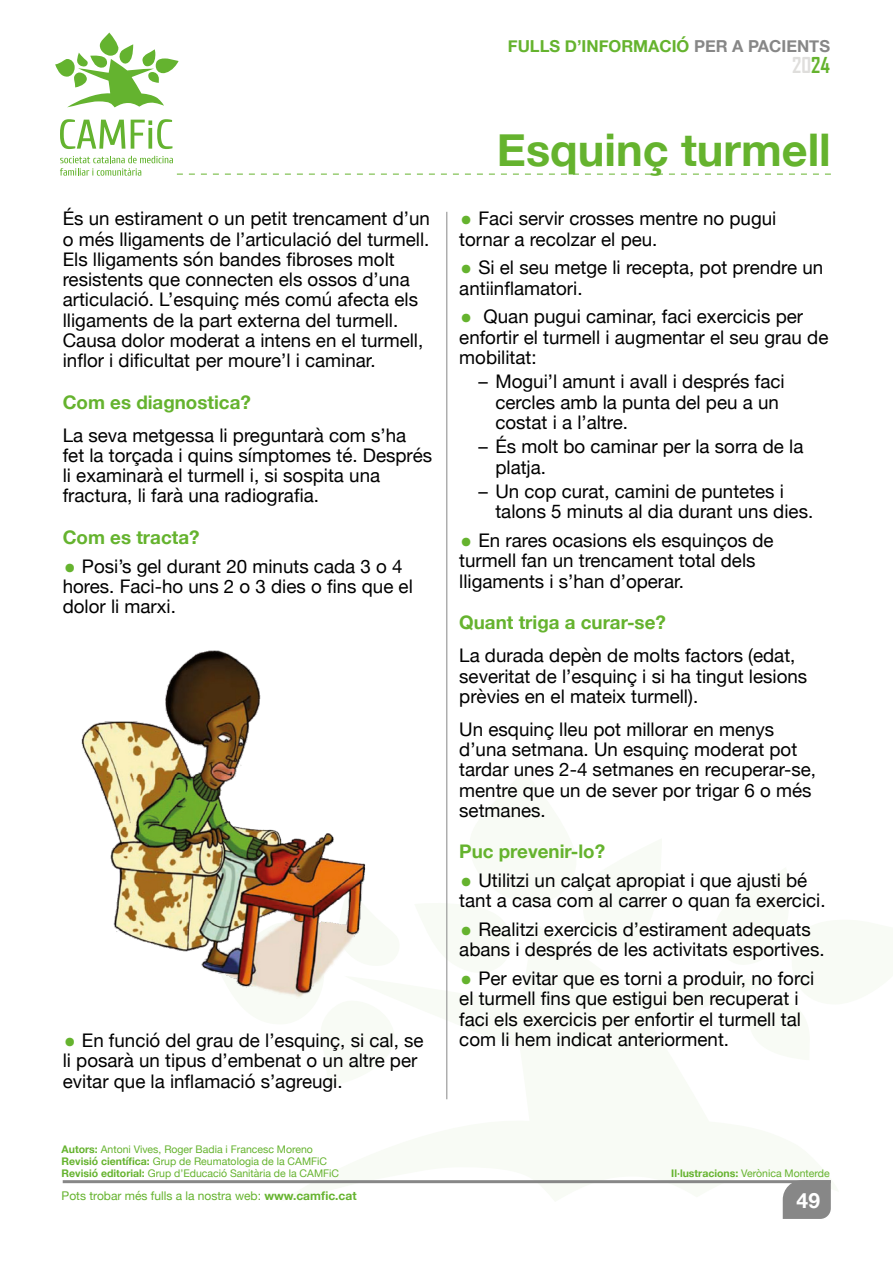
<style>
.page{position:relative;width:893px;height:1263px;background:#fff}
.page>*{position:absolute;margin:0;border:0;box-sizing:border-box;transform-origin:0 0}
.t1{font:700 45px "Helvetica Neue";color:#65b32e}
.t2{font:700 21px "Agency FB";color:#dfdedc}
.t3{font:700 21px "Helvetica Neue";color:#fff}
.t4{font:18.75px/20.2px "Helvetica Neue";color:#000}
.t5{font:700 18.75px "Helvetica Neue";color:#65b32e}
.t6{font:700 16.5px "Helvetica Neue";color:#65b32e}
.t7{font:12px "Helvetica Neue";color:#65b32e}
.t8{font:10.5px/12px "Helvetica Neue";color:#65b32e}
.s1{color:#878787}
.s2{color:#65b32e}
.s3{font-size:39px;color:#65b32e}
.s4{font-weight:700}
</style>
<div class="page">
<svg style="left:281px;top:979px;width:502px;height:223px;fill:#f8fbf5"></svg>
<svg style="left:281px;top:979px;width:120px;height:108px"></svg>
<svg style="left:447px;top:770px;width:1px;height:209px"></svg>
<svg style="left:715px;top:979px;width:68px;height:81px"></svg>
<svg style="left:55px;top:33px;width:124px;height:74px"></svg>
<svg style="left:60px;top:156px;width:771px;height:20px"></svg>
<svg style="left:60px;top:119px;width:65px;height:30px"></svg>
<svg style="left:131px;top:119px;width:41px;height:30px"></svg>
<hr style="left:63px;top:1180px;width:768px;height:3px;background:#878787">
<div style="left:783px;top:1180px;width:48px;height:39px;background:#878787"></div>
<hr style="left:446px;top:212px;width:1px;height:887px;background:#878787">
<img style="left:81px;top:650px;width:315px;height:358px">
<p class="t6" style="left:508px;top:33px;width:324px">FULLS D’INFORMACIÓ <span class="s1">PER A PACIENTS</span></p>
<p class="t2" style="left:792px;top:52px;width:39px">20<span class="s2">24</span></p>
<p class="t4" style="left:63px;top:210px;width:369px">És un estirament o un petit trencament d’un o més lligaments de l’articulació del turmell.<br>Els lligaments són bandes fibroses molt resistents que connecten els ossos d’una articulació. L’esquinç més comú afecta els lligaments de la part externa del turmell.<br>Causa dolor moderat a intens en el turmell, inflor i dificultat per moure’l i caminar.</p>
<p class="t5" style="left:63px;top:387px;width:190px">Com es diagnostica?</p>
<p class="t4" style="left:63px;top:426px;width:371px">La seva metgessa li preguntarà com s’ha fet la torçada i quins símptomes té. Després li examinarà el turmell i, si sospita una fractura, li farà una radiografia.</p>
<p class="t5" style="left:63px;top:523px;width:138px">Com es tracta?</p>
<p class="t4" style="left:63px;top:557px;width:352px"><span class="s3">•</span> Posi’s gel durant 20 minuts cada 3 o 4 hores. Faci-ho uns 2 o 3 dies o fins que el dolor li marxi.</p>
<p class="t4" style="left:63px;top:1031px;width:362px"><span class="s3">•</span> En funció del grau de l’esquinç, si cal, se li posarà un tipus d’embenat o un altre per evitar que la inflamació s’agreugi.</p>
<p class="t8" style="left:62px;top:1143px;width:279px"><span class="s4">Autors:</span> Antoni Vives, Roger Badia i Francesc Moreno<br><span class="s4">Revisió científica:</span> Grup de Reumatologia de la CAMFiC<br><span class="s4">Revisió editorial:</span> Grup d’Educació Sanitària de la CAMFiC</p>
<h1 class="t1" style="left:497px;top:115px;width:335px">Esquinç turmell</h1>
<p class="t4" style="left:459px;top:210px;width:319px"><span class="s3">•</span> Faci servir crosses mentre no pugui tornar a recolzar el peu.</p>
<p class="t4" style="left:459px;top:259px;width:366px"><span class="s3">•</span> Si el seu metge li recepta, pot prendre un antiinflamatori.</p>
<p class="t4" style="left:459px;top:308px;width:371px"><span class="s3">•</span> Quan pugui caminar, faci exercicis per enfortir el turmell i augmentar el seu grau de mobilitat:</p>
<p class="t4" style="left:495px;top:373px;width:291px;text-indent:-17px">– Mogui’l amunt i avall i després faci cercles amb la punta del peu a un costat i a l’altre.</p>
<p class="t4" style="left:495px;top:438px;width:310px;text-indent:-17px">– És molt bo caminar per la sorra de la platja.</p>
<p class="t4" style="left:495px;top:482px;width:319px;text-indent:-17px">– Un cop curat, camini de puntetes i talons 5 minuts al dia durant uns dies.</p>
<p class="t4" style="left:459px;top:531px;width:316px"><span class="s3">•</span> En rares ocasions els esquinços de turmell fan un trencament total dels lligaments i s’han d’operar.</p>
<p class="t5" style="left:459px;top:608px;width:208px">Quant triga a curar-se?</p>
<p class="t4" style="left:459px;top:646px;width:349px">La durada depèn de molts factors (edat, severitat de l’esquinç i si ha tingut lesions prèvies en el mateix turmell).</p>
<p class="t4" style="left:459px;top:720px;width:358px">Un esquinç lleu pot millorar en menys d’una setmana. Un esquinç moderat pot tardar unes 2-4 setmanes en recuperar-se, mentre que un de sever por trigar 6 o més setmanes.</p>
<p class="t5" style="left:459px;top:837px;width:147px">Puc prevenir-lo?</p>
<p class="t4" style="left:459px;top:871px;width:368px"><span class="s3">•</span> Utilitzi un calçat apropiat i que ajusti bé tant a casa com al carrer o quan fa exercici.</p>
<p class="t4" style="left:459px;top:920px;width:367px"><span class="s3">•</span> Realitzi exercicis d’estirament adequats abans i després de les activitats esportives.</p>
<p class="t4" style="left:459px;top:969px;width:356px"><span class="s3">•</span> Per evitar que es torni a produir, no forci el turmell fins que estigui ben recuperat i faci els exercicis per enfortir el turmell tal com li hem indicat anteriorment.</p>
<p class="t8" style="left:671px;top:1167px;width:160px"><span class="s4">Il·lustracions:</span> Verònica Monterde</p>
<p class="t7" style="left:62px;top:1187px;width:296px">Pots trobar més fulls a la nostra web: <span class="s4">www.camfic.cat</span></p>
<p class="t3" style="left:797px;top:1183px;width:25px">49</p>
</div>
